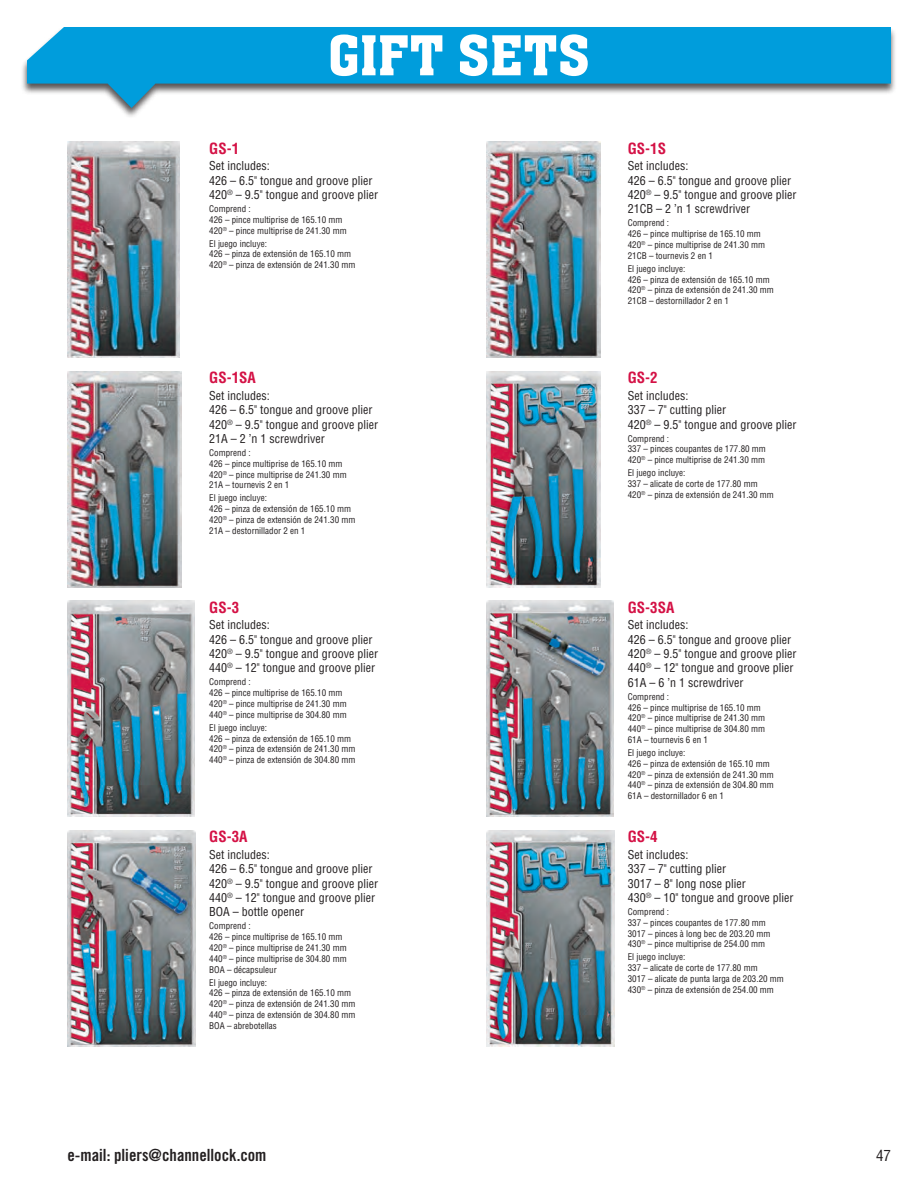
<style>
.page{position:relative;width:918px;height:1188px;background:#fff}
.page>*{position:absolute;margin:0;border:0;box-sizing:border-box;transform-origin:0 0}
.t1{font:60px "Aachen Medium Plain";letter-spacing:.01em;color:#fff}
.t2{font:16.8px "Trade Gothic Bold Cond Twenty";color:#231f20}
.t3{font:700 condensed 15px "Helvetica";color:#d41145}
.t4{font:condensed 15px "Helvetica";color:#231f20}
.t5{font:condensed 12px/14.4px "Helvetica";color:#231f20}
.t6{font:condensed 9px/10.8px "Helvetica";color:#231f20}
</style>
<div class="page">
<img style="left:68px;top:142px;width:112px;height:216px">
<img style="left:486px;top:371px;width:114px;height:216px">
<img style="left:67px;top:601px;width:128px;height:216px">
<img style="left:486px;top:830px;width:128px;height:216px">
<img style="left:486px;top:142px;width:114px;height:216px">
<div style="left:20px;top:26px;width:877px;height:93px;background:#231f20;opacity:.75"></div>
<div style="left:27px;top:27px;width:864px;height:57px;background:#009ddc"></div>
<svg style="left:108px;top:59px;width:47px;height:49px;background:#2da3d3"></svg>
<img style="left:68px;top:371px;width:114px;height:216px">
<img style="left:486px;top:601px;width:128px;height:216px">
<img style="left:68px;top:830px;width:127px;height:216px">
<h1 class="t1" style="left:328px;top:20px;width:259px">GIFT SETS</h1>
<h3 class="t3" style="left:209px;top:139px;width:31px">GS-1</h3>
<h3 class="t5" style="left:209px;top:159px;width:170px">Set includes:<br>426 – 6.5" tongue and groove plier<br>420<sup>®</sup> – 9.5" tongue and groove plier</h3>
<p class="t6" style="left:209px;top:203px;width:139px">Comprend :<br>426 – pince multiprise de 165.10 mm<br>420<sup>®</sup> – pince multiprise de 241.30 mm</p>
<p class="t6" style="left:209px;top:238px;width:148px">El juego incluye:<br>426 – pinza de extensión de 165.10 mm<br>420<sup>®</sup> – pinza de extensión de 241.30 mm</p>
<h3 class="t3" style="left:209px;top:368px;width:48px">GS-1SA</h3>
<h3 class="t5" style="left:209px;top:388px;width:170px">Set includes:<br>426 – 6.5" tongue and groove plier<br>420<sup>®</sup> – 9.5" tongue and groove plier<br>21A – 2 ’n 1 screwdriver</h3>
<p class="t6" style="left:209px;top:447px;width:139px">Comprend :<br>426 – pince multiprise de 165.10 mm<br>420<sup>®</sup> – pince multiprise de 241.30 mm<br>21A – tournevis 2 en 1</p>
<p class="t6" style="left:209px;top:493px;width:148px">El juego incluye:<br>426 – pinza de extensión de 165.10 mm<br>420<sup>®</sup> – pinza de extensión de 241.30 mm<br>21A – destornillador 2 en 1</p>
<h3 class="t3" style="left:209px;top:598px;width:31px">GS-3</h3>
<h3 class="t5" style="left:209px;top:618px;width:170px">Set includes:<br>426 – 6.5" tongue and groove plier<br>420<sup>®</sup> – 9.5" tongue and groove plier<br>440<sup>®</sup> – 12" tongue and groove plier</h3>
<p class="t6" style="left:209px;top:677px;width:139px">Comprend :<br>426 – pince multiprise de 165.10 mm<br>420<sup>®</sup> – pince multiprise de 241.30 mm<br>440<sup>®</sup> – pince multiprise de 304.80 mm</p>
<p class="t6" style="left:209px;top:722px;width:148px">El juego incluye:<br>426 – pinza de extensión de 165.10 mm<br>420<sup>®</sup> – pinza de extensión de 241.30 mm<br>440<sup>®</sup> – pinza de extensión de 304.80 mm</p>
<h3 class="t3" style="left:209px;top:827px;width:40px">GS-3A</h3>
<h3 class="t5" style="left:209px;top:847px;width:170px">Set includes:<br>426 – 6.5" tongue and groove plier<br>420<sup>®</sup> – 9.5" tongue and groove plier<br>440<sup>®</sup> – 12" tongue and groove plier<br>BOA – bottle opener</h3>
<p class="t6" style="left:209px;top:921px;width:139px">Comprend :<br>426 – pince multiprise de 165.10 mm<br>420<sup>®</sup> – pince multiprise de 241.30 mm<br>440<sup>®</sup> – pince multiprise de 304.80 mm<br>BOA – décapsuleur</p>
<p class="t6" style="left:209px;top:977px;width:148px">El juego incluye:<br>426 – pinza de extensión de 165.10 mm<br>420<sup>®</sup> – pinza de extensión de 241.30 mm<br>440<sup>®</sup> – pinza de extensión de 304.80 mm<br>BOA – abrebotellas</p>
<h3 class="t3" style="left:628px;top:139px;width:40px">GS-1S</h3>
<h3 class="t5" style="left:628px;top:159px;width:170px">Set includes:<br>426 – 6.5" tongue and groove plier<br>420<sup>®</sup> – 9.5" tongue and groove plier<br>21CB – 2 ’n 1 screwdriver</h3>
<p class="t6" style="left:628px;top:218px;width:139px">Comprend :<br>426 – pince multiprise de 165.10 mm<br>420<sup>®</sup> – pince multiprise de 241.30 mm<br>21CB – tournevis 2 en 1</p>
<p class="t6" style="left:628px;top:263px;width:148px">El juego incluye:<br>426 – pinza de extensión de 165.10 mm<br>420<sup>®</sup> – pinza de extensión de 241.30 mm<br>21CB – destornillador 2 en 1</p>
<h3 class="t3" style="left:628px;top:368px;width:31px">GS-2</h3>
<h3 class="t5" style="left:628px;top:388px;width:170px">Set includes:<br>337 – 7" cutting plier<br>420<sup>®</sup> – 9.5" tongue and groove plier</h3>
<p class="t6" style="left:628px;top:433px;width:140px">Comprend :<br>337 – pinces coupantes de 177.80 mm<br>420<sup>®</sup> – pince multiprise de 241.30 mm</p>
<p class="t6" style="left:628px;top:467px;width:148px">El juego incluye:<br>337 – alicate de corte de 177.80 mm<br>420<sup>®</sup> – pinza de extensión de 241.30 mm</p>
<h3 class="t3" style="left:628px;top:598px;width:48px">GS-3SA</h3>
<h3 class="t5" style="left:628px;top:618px;width:170px">Set includes:<br>426 – 6.5" tongue and groove plier<br>420<sup>®</sup> – 9.5" tongue and groove plier<br>440<sup>®</sup> – 12" tongue and groove plier<br>61A – 6 ’n 1 screwdriver</h3>
<p class="t6" style="left:628px;top:691px;width:139px">Comprend :<br>426 – pince multiprise de 165.10 mm<br>420<sup>®</sup> – pince multiprise de 241.30 mm<br>440<sup>®</sup> – pince multiprise de 304.80 mm<br>61A – tournevis 6 en 1</p>
<p class="t6" style="left:628px;top:747px;width:148px">El juego incluye:<br>426 – pinza de extensión de 165.10 mm<br>420<sup>®</sup> – pinza de extensión de 241.30 mm<br>440<sup>®</sup> – pinza de extensión de 304.80 mm<br>61A – destornillador 6 en 1</p>
<h3 class="t3" style="left:628px;top:827px;width:31px">GS-4</h3>
<h3 class="t5" style="left:628px;top:847px;width:167px">Set includes:<br>337 – 7" cutting plier<br>3017 – 8" long nose plier<br>430<sup>®</sup> – 10" tongue and groove plier</h3>
<p class="t6" style="left:628px;top:906px;width:144px">Comprend :<br>337 – pinces coupantes de 177.80 mm<br>3017 – pinces à long bec de 203.20 mm<br>430<sup>®</sup> – pince multiprise de 254.00 mm</p>
<p class="t6" style="left:628px;top:952px;width:158px">El juego incluye:<br>337 – alicate de corte de 177.80 mm<br>3017 – alicate de punta larga de 203.20 mm<br>430<sup>®</sup> – pinza de extensión de 254.00 mm</p>
<h2 class="t2" style="left:68px;top:1145px;width:201px">e-mail: pliers@channellock.com</h2>
<h3 class="t4" style="left:876px;top:1146px;width:16px">47</h3>
</div>
